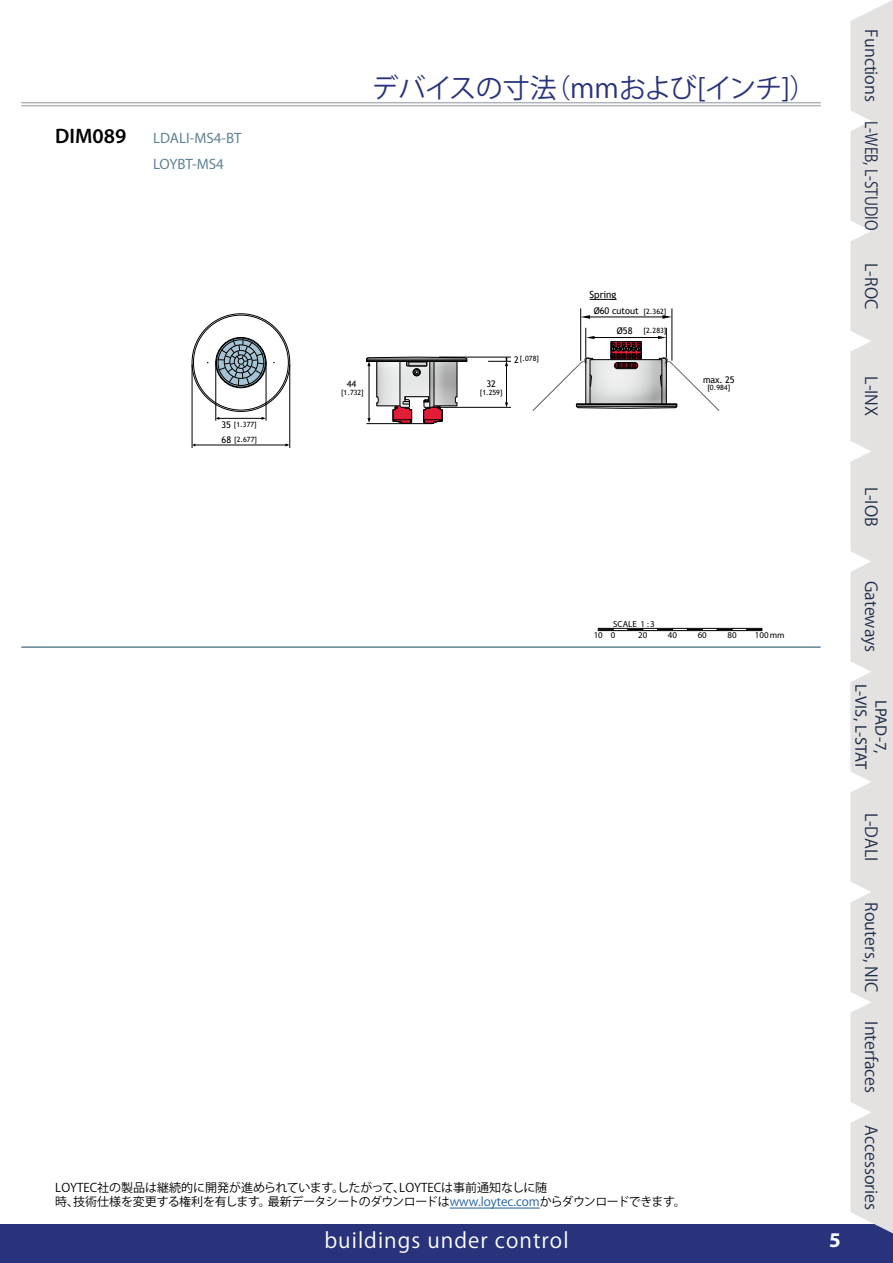
<style>
.page{position:relative;width:893px;height:1263px;background:#fff}
.page>*{position:absolute;margin:0;border:0;box-sizing:border-box;transform-origin:0 0}
.Title__Device__-_TOC{font:27px "Koz Go Pro";letter-spacing:-.02em;color:#29337b}
.t1{font:21px "Koz Go Pro";letter-spacing:.05em;color:#fff}
.Dimensions_DIM{font:600 21px "Myriad Pro";color:#000}
.t2{font:700 21px "Myriad Pro";color:#fff}
.t3{font:16.5px "Koz Go Pro";color:#1f2f49}
.t4{font:16.5px/19.8px "Myriad Pro";color:#1f2f49;text-align:center}
.Dimensions_List_of_Products{font:15px "Myriad Pro";color:#608393}
.t5{font:12px "Koz Go Pr 6 N";letter-spacing:-.025em;color:#000}
.t6{font:12px "Koz Go Pr 6 N";color:#000}
.t7{font:9.75px "Trebuchet MS";color:#000}
.t8{font:9.15px "Trebuchet MS";color:#000}
.t9{font:8.85px/11.9px "Myriad";color:#000}
.t10{font:7.2px "Trebuchet MS";color:#000}
.s1{font-size:9.15px}
.s2{color:#215e9e}
</style>
<div class="page">
<div style="left:0;top:1225px;width:893px;height:38px;background:#29337b"></div>
<hr style="left:21px;top:102px;width:800px;height:1px;background:#b1b4b6">
<hr style="left:21px;top:105px;width:800px;height:1px;background:#b1b4b6">
<svg style="left:850px;top:0;width:43px;height:1234px;background:#e4e2e2"></svg>
<hr style="left:21px;top:646px;width:800px;height:2px;background:#608393">
<div style="left:801px;top:1225px;width:51px;height:34px;background:#29337b"></div>
<div style="left:216px;top:338px;width:50px;height:49px;border:1px solid #000;border-radius:50%"></div>
<svg style="left:218px;top:339px;width:47px;height:47px;background:#7b8d95"></svg>
<hr style="left:289px;top:364px;width:1px;height:84px;background:#000">
<hr style="left:192px;top:364px;width:1px;height:84px;background:#000">
<hr style="left:266px;top:361px;width:1px;height:60px;background:#000">
<hr style="left:215px;top:361px;width:1px;height:60px;background:#000">
<hr style="left:195px;top:445px;width:93px;height:1px;background:#000">
<hr style="left:218px;top:418px;width:46px;height:1px;background:#000">
<img style="left:366px;top:356px;width:145px;height:69px">
<img style="left:532px;top:298px;width:188px;height:113px">
<hr style="left:506px;top:366px;width:1px;height:37px;background:#000">
<svg style="left:505px;top:402px;width:3px;height:5px"></svg>
<svg style="left:488px;top:358px;width:23px;height:8px"></svg>
<hr style="left:433px;top:407px;width:78px;height:1px;background:#000">
<hr style="left:439px;top:357px;width:72px;height:1px;background:#000">
<svg style="left:366px;top:357px;width:101px;height:67px"></svg>
<hr style="left:434px;top:361px;width:1px;height:45px;background:#000">
<hr style="left:400px;top:361px;width:1px;height:45px;background:#000">
<svg style="left:576px;top:336px;width:101px;height:72px"></svg>
<hr style="left:588px;top:317px;width:75px;height:1px;background:#000">
<svg style="left:580px;top:315px;width:10px;height:4px"></svg>
<svg style="left:662px;top:315px;width:10px;height:4px"></svg>
<div style="left:598px;top:628px;width:164px;height:3px;border:1px solid #000"></div>
<svg style="left:628px;top:628px;width:15px;height:3px"></svg>
<svg style="left:657px;top:628px;width:16px;height:3px"></svg>
<svg style="left:687px;top:628px;width:16px;height:3px"></svg>
<svg style="left:717px;top:628px;width:16px;height:3px"></svg>
<svg style="left:746px;top:628px;width:16px;height:3px"></svg>
<svg style="left:599px;top:628px;width:15px;height:3px"></svg>
<hr style="left:450px;top:1208px;width:90px;height:1px;background:#215e9e">
<p class="Dimensions_DIM" style="left:55px;top:123px;width:73px">DIM089</p>
<p class="Dimensions_List_of_Products" style="left:153px;top:129px;width:90px">LDALI-MS4-BT</p>
<p class="Dimensions_List_of_Products" style="left:153px;top:155px;width:72px">LOYBT-MS4</p>
<p class="t8" style="left:221px;top:419px;width:11px">35</p>
<p class="t10" style="left:234px;top:420px;width:24px">[1.377]</p>
<p class="t8" style="left:222px;top:434px;width:11px">68</p>
<p class="t10" style="left:234px;top:435px;width:24px">[2.677]</p>
<p class="Title__Device__-_TOC" style="left:371px;top:71px;width:447px">デバイスの寸法（mmおよび[インチ]）</p>
<p class="t7" style="left:590px;top:288px;width:28px">Spring</p>
<p class="t8" style="left:347px;top:377px;width:11px">44</p>
<p class="t8" style="left:486px;top:377px;width:11px">32</p>
<p class="t10" style="left:341px;top:388px;width:24px">[1.732]</p>
<p class="t10" style="left:480px;top:388px;width:24px">[1.259]</p>
<p class="t10" style="left:520px;top:354px;width:21px">[.078]</p>
<p class="t8" style="left:514px;top:353px;width:6px">2</p>
<p class="t8" style="left:594px;top:305px;width:46px">Ø60 cutout</p>
<p class="t10" style="left:644px;top:307px;width:24px">[2.362]</p>
<p class="t10" style="left:617px;top:326px;width:51px"><span class="s1">Ø58</span> [2.283]</p>
<p class="t8" style="left:703px;top:373px;width:33px">max. 25</p>
<p class="t10" style="left:707px;top:383px;width:24px">[0.984]</p>
<p class="t9" style="left:594px;top:618px;width:63px;text-indent:19px">SCALE 1 : 3<br>10 0</p>
<p class="t9" style="left:638px;top:630px;width:11px">20</p>
<p class="t9" style="left:668px;top:630px;width:11px">40</p>
<p class="t9" style="left:698px;top:630px;width:11px">60</p>
<p class="t9" style="left:727px;top:630px;width:11px">80</p>
<p class="t9" style="left:755px;top:630px;width:31px">100mm</p>
<p class="t6" style="left:55px;top:1180px;width:493px">LOYTEC社の製品は継続的に開発が進められています。したがって、LOYTECは事前通知なしに随</p>
<p class="t5" style="left:55px;top:1195px;width:632px">時、技術仕様を変更する権利を有します。最新データシートのダウンロードは<span class="s2">www.loytec.com</span>からダウンロードできます。</p>
<p class="t1" style="left:324px;top:1227px;width:246px">buildings under control</p>
<p class="t3" style="left:882px;top:29px;width:203px;rotate:90deg">Functions L‑WEB, L‑STUDIO</p>
<p class="t3" style="left:882px;top:263px;width:47px;rotate:90deg">L‑ROC</p>
<p class="t3" style="left:882px;top:376px;width:41px;rotate:90deg">L‑INX</p>
<p class="t3" style="left:882px;top:487px;width:41px;rotate:90deg">L‑IOB</p>
<p class="t3" style="left:882px;top:581px;width:73px;rotate:90deg">Gateways</p>
<p class="t4" style="left:891px;top:684px;width:87px;rotate:90deg">LPAD-7,<br>L‑VIS, L-STAT</p>
<p class="t2" style="left:829px;top:1226px;width:13px">5</p>
<p class="t3" style="left:882px;top:812px;width:50px;rotate:90deg">L‑DALI</p>
<p class="t3" style="left:882px;top:902px;width:91px;rotate:90deg">Routers, NIC</p>
<p class="t3" style="left:882px;top:1021px;width:74px;rotate:90deg">Interfaces</p>
<p class="t3" style="left:882px;top:1125px;width:87px;rotate:90deg">Accessories</p>
</div>
